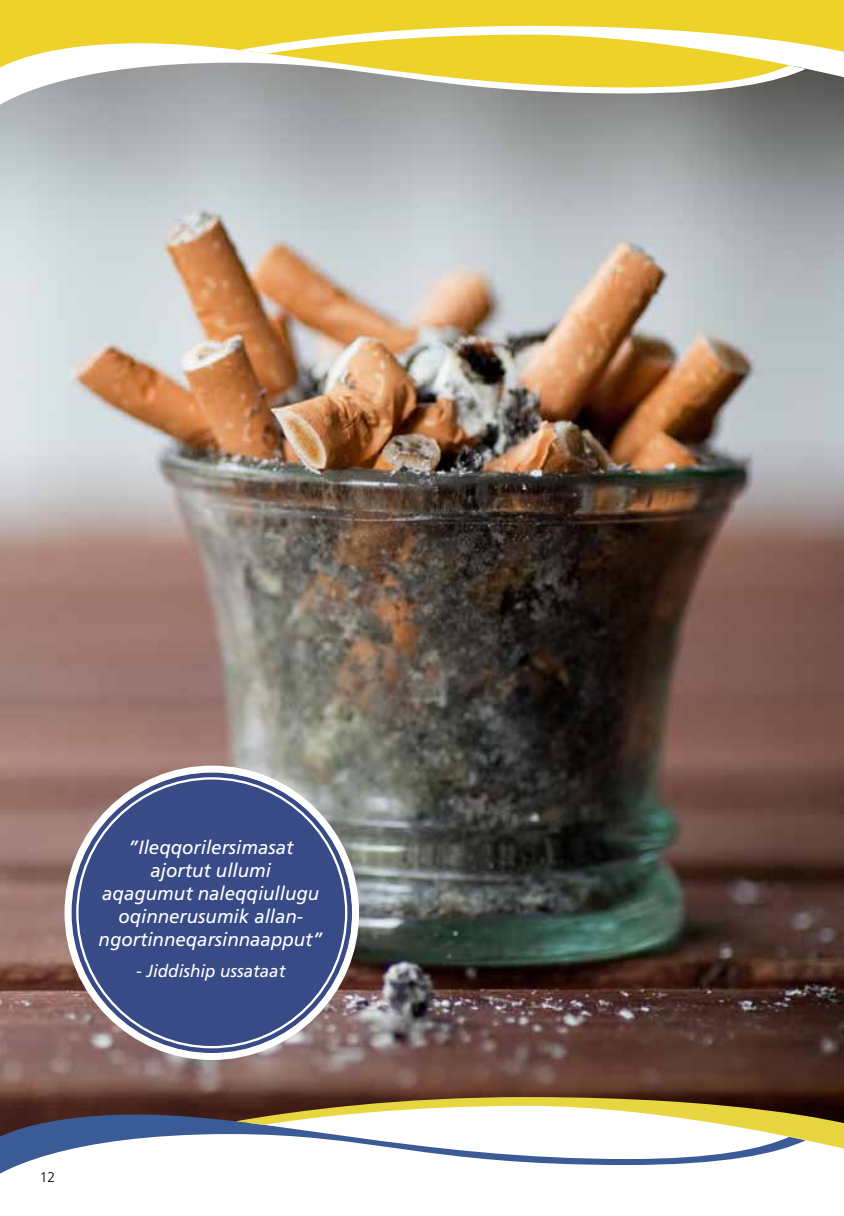
<style>
.page{position:relative;width:844px;height:1216px;background:#fff}
.page>*{position:absolute;margin:0;border:0;box-sizing:border-box;transform-origin:0 0}
.t1{font:italic 19.25px/23.1px "Frutiger";color:#fff;text-align:center}
.t2{font:italic 17.5px "Frutiger";color:#fff}
.t3{font:300 14px "Frutiger";color:#000}
</style>
<div class="page">
<img style="left:0;top:116px;width:843px;height:998px">
<div style="left:0;top:0;width:239px;height:43px;background:#ecd229"></div>
<svg style="left:0;top:43px;width:239px;height:73px"></svg>
<svg style="left:239px;top:0;width:605px;height:116px;background:#d1c368"></svg>
<svg style="left:0;top:1114px;width:785px;height:60px"></svg>
<svg style="left:235px;top:1096px;width:608px;height:52px"></svg>
<div style="left:71px;top:772px;width:281px;height:280px;background:#394b86;border-radius:50%"></div>
<div style="left:64px;top:765px;width:295px;height:294px;border:7px solid #fff;border-radius:50%"></div>
<p class="t1" style="left:99px;top:835px;width:226px">”Ileqqorilersimasat ajortut ullumi<br>aqagumut naleqqiullugu oqinnerusumik allan&shy;ngortinneqarsinnaapput”</p>
<p class="t2" style="left:136px;top:960px;width:151px">- Jiddiship ussataat</p>
<p class="t3" style="left:40px;top:1169px;width:17px">12</p>
</div>
